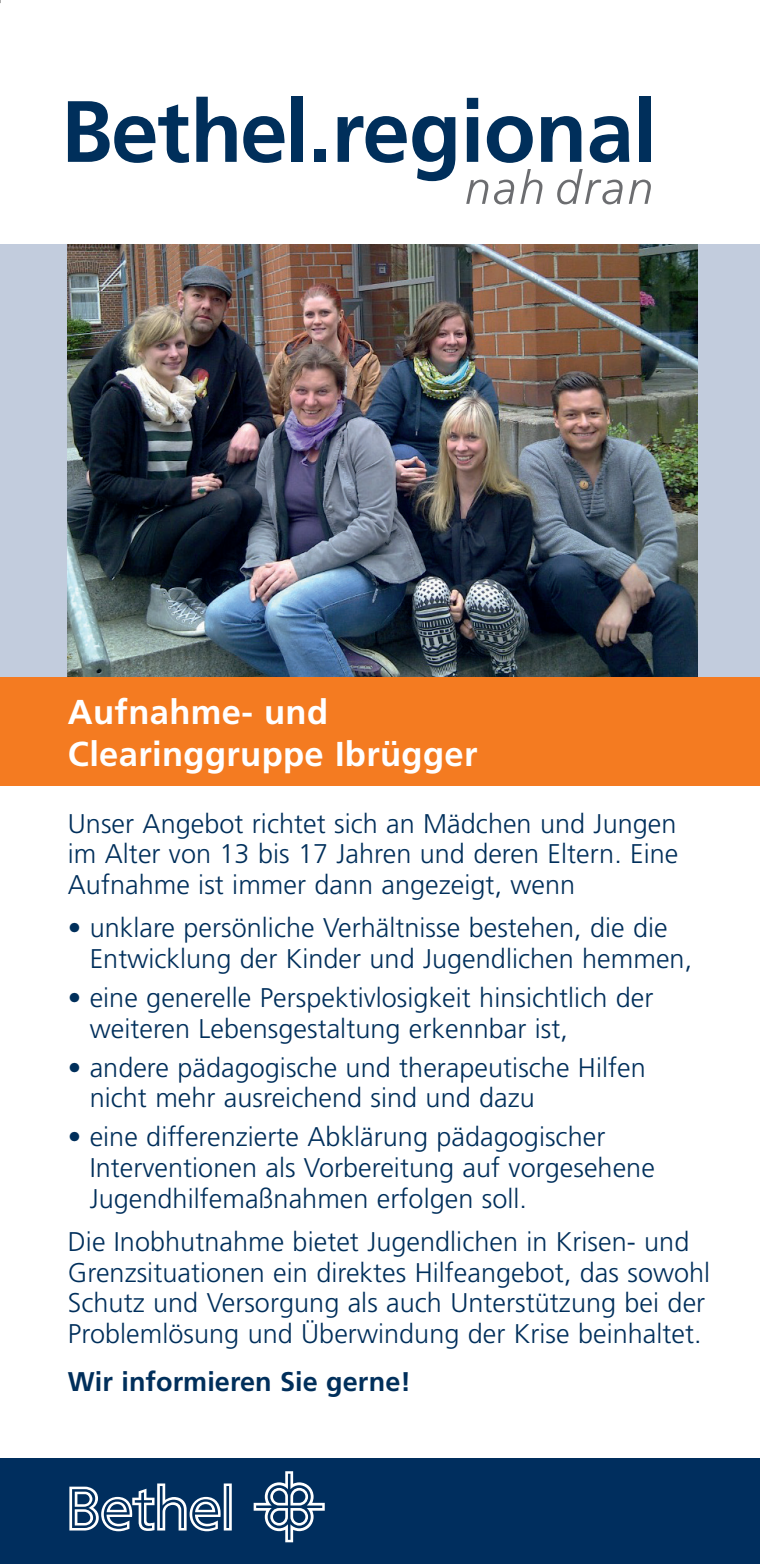
<style>
.page{position:relative;width:760px;height:1564px;background:#fff}
.page>*{position:absolute;margin:0;border:0;box-sizing:border-box;transform-origin:0 0}
.t1{font:700 34.5px/42px "Frutiger";letter-spacing:.01em;color:#fff}
.t2{font:300 27px/30.6px "Frutiger";color:#002f5b}
.t3{font:700 27px "Frutiger";color:#002f5b}
</style>
<div class="page">
<div style="left:0;top:245px;width:759px;height:540px;background:#c2ccdd"></div>
<div style="left:0;top:1457px;width:759px;height:106px;background:#002e5e"></div>
<svg style="left:253px;top:1471px;width:71px;height:70px"></svg>
<svg style="left:69px;top:1483px;width:163px;height:47px"></svg>
<img style="left:68px;top:245px;width:629px;height:432px">
<svg style="left:68px;top:101px;width:121px;height:62px"></svg>
<svg style="left:196px;top:97px;width:40px;height:65px"></svg>
<svg style="left:243px;top:116px;width:41px;height:47px"></svg>
<div style="left:291px;top:97px;width:12px;height:65px;background:#002f5b"></div>
<div style="left:314px;top:150px;width:12px;height:12px;background:#002f5b"></div>
<svg style="left:337px;top:116px;width:69px;height:47px"></svg>
<svg style="left:412px;top:116px;width:43px;height:65px"></svg>
<svg style="left:466px;top:98px;width:12px;height:64px"></svg>
<svg style="left:486px;top:116px;width:46px;height:47px"></svg>
<svg style="left:541px;top:116px;width:40px;height:46px"></svg>
<svg style="left:589px;top:116px;width:40px;height:47px"></svg>
<div style="left:639px;top:97px;width:11px;height:65px;background:#002f5b"></div>
<svg style="left:466px;top:180px;width:22px;height:24px"></svg>
<svg style="left:494px;top:180px;width:20px;height:24px"></svg>
<svg style="left:520px;top:169px;width:22px;height:35px"></svg>
<svg style="left:557px;top:169px;width:65px;height:35px"></svg>
<svg style="left:628px;top:180px;width:22px;height:24px"></svg>
<div style="left:0;top:677px;width:759px;height:108px;background:#f47b21"></div>
<p class="t1" style="left:68px;top:690px;width:411px">Aufnahme- und<br>Clearinggruppe Ibrügger</p>
<p class="t2" style="left:68px;top:807px;width:611px;text-align:justify">Unser Angebot richtet sich an Mädchen und Jungen im Alter von 13 bis 17 Jahren und deren Eltern. Eine Aufnahme ist immer dann angezeigt, wenn</p>
<p class="t2" style="left:90px;top:912px;width:603px;text-indent:-22px">• unklare persönliche Verhältnisse bestehen, die die<br>Entwicklung der Kinder und Jugendlichen hemmen,</p>
<p class="t2" style="left:90px;top:982px;width:565px;text-indent:-22px">• eine generelle Perspektivlosigkeit hinsichtlich der weiteren Lebensgestaltung erkennbar ist,</p>
<p class="t2" style="left:90px;top:1051px;width:557px;text-indent:-22px">• andere pädagogische und therapeutische Hilfen nicht mehr ausreichend sind und dazu</p>
<p class="t2" style="left:90px;top:1121px;width:566px;text-indent:-22px">• eine differenzierte Abklärung pädagogischer<br>Interventionen als Vorbereitung auf vorgesehene<br>Jugendhilfemaßnahmen erfolgen soll.</p>
<p class="t2" style="left:68px;top:1226px;width:643px">Die Inobhutnahme bietet Jugendlichen in Krisen- und Grenzsituationen ein direktes Hilfeangebot, das sowohl Schutz und Versorgung als auch Unterstützung bei der Problemlösung und Überwindung der Krise beinhaltet.</p>
<p class="t3" style="left:68px;top:1364px;width:344px">Wir informieren Sie gerne!</p>
</div>
